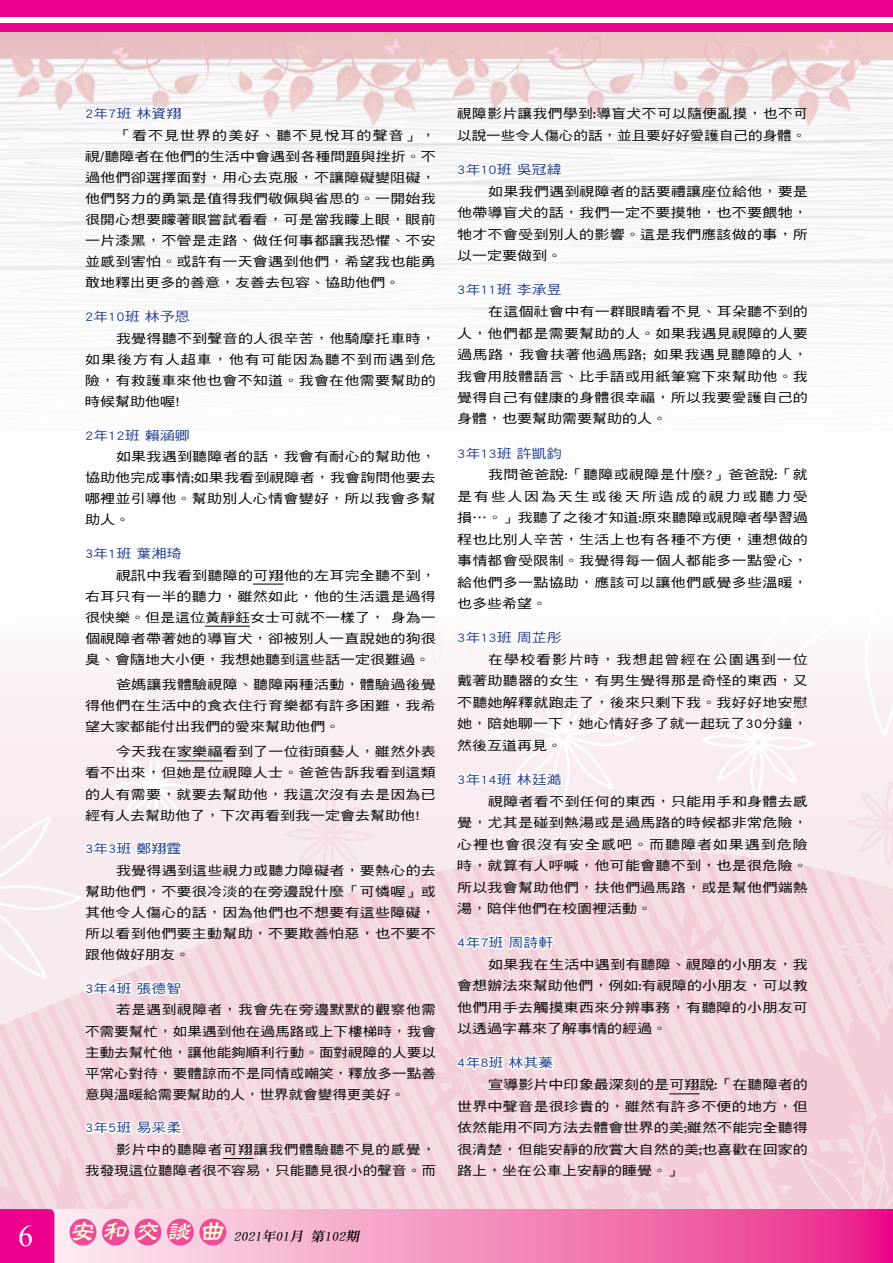
<style>
.page{position:relative;width:893px;height:1263px;background:#fff}
.page>*{position:absolute;margin:0;border:0;box-sizing:border-box;transform-origin:0 0}
.t1{font:12.75px/21.5px "DF Hei Std W5";letter-spacing:.015em;color:#000;text-align:justify;scale:1.18 1}
.t2{font:12.75px/21px "DF Hei Std W5";letter-spacing:.015em;color:#000;text-align:justify;scale:1.14 1}
.t3{font:12.75px "DF Hei Std W5";color:#24408f;scale:1.18 1}
.t4{font:italic 12.75px "Inn Ming Extra";color:#000;scale:1.1 1}
.s1{font-family:"Times New Roman";font-style:normal;font-size:30px;color:#fff}
</style>
<div class="page">
<img style="left:0;top:583px;width:893px;height:626px">
<div style="left:0;top:0;width:893px;height:17px;background:#ec008c"></div>
<div style="left:0;top:23px;width:893px;height:9px;background:#ec008c"></div>
<svg style="left:54px;top:1209px;width:839px;height:54px;background:#f388bb"></svg>
<div style="left:0;top:1209px;width:54px;height:54px;background:#ec008c"></div>
<div style="left:70px;top:1218px;width:26px;height:27px;background:#ed4c9a;border-radius:50%"></div>
<div style="left:102px;top:1218px;width:27px;height:27px;background:#ed4c9a;border-radius:50%"></div>
<div style="left:134px;top:1218px;width:27px;height:27px;background:#ed4c9a;border-radius:50%"></div>
<div style="left:167px;top:1218px;width:27px;height:27px;background:#ed4c9a;border-radius:50%"></div>
<div style="left:199px;top:1218px;width:27px;height:27px;background:#ed4c9a;border-radius:50%"></div>
<img style="left:0;top:32px;width:893px;height:317px">
<hr style="left:253px;top:584px;width:31px;height:1px;background:#000">
<hr style="left:205px;top:626px;width:45px;height:1px;background:#000">
<hr style="left:177px;top:761px;width:46px;height:1px;background:#000">
<hr style="left:223px;top:1158px;width:30px;height:1px;background:#000">
<svg style="left:82px;top:81px;width:102px;height:80px"></svg>
<svg style="left:82px;top:303px;width:110px;height:47px"></svg>
<svg style="left:82px;top:583px;width:102px;height:17px"></svg>
<svg style="left:82px;top:816px;width:102px;height:80px"></svg>
<svg style="left:82px;top:963px;width:101px;height:72px"></svg>
<svg style="left:82px;top:1115px;width:108px;height:59px"></svg>
<hr style="left:669px;top:1093px;width:30px;height:1px;background:#000">
<svg style="left:454px;top:118px;width:110px;height:98px"></svg>
<svg style="left:454px;top:265px;width:110px;height:72px"></svg>
<svg style="left:454px;top:622px;width:110px;height:62px"></svg>
<svg style="left:454px;top:739px;width:110px;height:87px"></svg>
<svg style="left:453px;top:931px;width:103px;height:58px"></svg>
<svg style="left:453px;top:1049px;width:103px;height:61px"></svg>
<p class="t3" style="left:85px;top:107px;width:83px">2年7班 林資翔</p>
<p class="t1" style="left:85px;top:125px;width:299px;line-height:21px;text-indent:31px">「看不見世界的美好、聽不見悅耳的聲音」，視/聽障者在他們的生活中會遇到各種問題與挫折。不過他們卻選擇面對，用心去克服，不讓障礙變阻礙，他們努力的勇氣是值得我們敬佩與省思的。一開始我很開心想要矇著眼嘗試看看，可是當我矇上眼，眼前一片漆黑，不管是走路、做任何事都讓我恐懼、不安並感到害怕。或許有一天會遇到他們，希望我也能勇敢地釋出更多的善意，友善去包容、協助他們。</p>
<p class="t3" style="left:85px;top:310px;width:90px">2年10班 林予恩</p>
<p class="t1" style="left:85px;top:327px;width:299px;line-height:21px;text-indent:31px">我覺得聽不到聲音的人很辛苦，他騎摩托車時，如果後方有人超車，他有可能因為聽不到而遇到危險，有救護車來他也會不知道。我會在他需要幫助的時候幫助他喔!</p>
<p class="t3" style="left:85px;top:428px;width:90px">2年12班 賴涵卿</p>
<p class="t1" style="left:85px;top:446px;width:299px;line-height:21px;text-indent:31px">如果我遇到聽障者的話，我會有耐心的幫助他，協助他完成事情;如果我看到視障者，我會詢問他要去哪裡並引導他。幫助別人心情會變好，所以我會多幫助人。</p>
<p class="t3" style="left:85px;top:546px;width:83px">3年1班 葉湘琦</p>
<p class="t1" style="left:85px;top:564px;width:299px;line-height:21px;text-indent:31px">視訊中我看到聽障的可翔他的左耳完全聽不到，右耳只有一半的聽力，雖然如此，他的生活還是過得很快樂。但是這位黃靜鈺女士可就不一樣了， 身為一個視障者帶著她的導盲犬，卻被別人一直說她的狗很臭、會隨地大小便，我想她聽到這些話一定很難過。</p>
<p class="t1" style="left:85px;top:674px;width:299px;line-height:21px;text-indent:31px">爸媽讓我體驗視障、聽障兩種活動，體驗過後覺得他們在生活中的食衣住行育樂都有許多困難，我希望大家都能付出我們的愛來幫助他們。</p>
<p class="t1" style="left:85px;top:741px;width:299px;line-height:21px;text-indent:31px">今天我在家樂福看到了一位街頭藝人，雖然外表看不出來，但她是位視障人士。爸爸告訴我看到這類的人有需要，就要去幫助他，我這次沒有去是因為已經有人去幫助他了，下次再看到我一定會去幫助他!</p>
<p class="t3" style="left:85px;top:842px;width:83px">3年3班 鄭翔霆</p>
<p class="t1" style="left:85px;top:860px;width:299px;line-height:21px;text-indent:31px">我覺得遇到這些視力或聽力障礙者，要熱心的去幫助他們，不要很冷淡的在旁邊說什麼「可憐喔」或其他令人傷心的話，因為他們也不想要有這些障礙，所以看到他們要主動幫助，不要欺善怕惡，也不要不跟他做好朋友。</p>
<p class="t3" style="left:85px;top:981px;width:83px">3年4班 張德智</p>
<p class="t2" style="left:85px;top:999px;width:309px;text-indent:31px">若是遇到視障者，我會先在旁邊默默的觀察他需不需要幫忙，如果遇到他在過馬路或上下樓梯時，我會主動去幫忙他，讓他能夠順利行動。面對視障的人要以平常心對待，要體諒而不是同情或嘲笑，釋放多一點善意與溫暖給需要幫助的人，世界就會變得更美好。</p>
<p class="t3" style="left:85px;top:1121px;width:83px">3年5班 易采柔</p>
<p class="t2" style="left:85px;top:1139px;width:309px;text-align:right">影片中的聽障者可翔讓我們體驗聽不見的感覺，<br>我發現這位聽障者很不容易，只能聽見很小的聲音。而</p>
<p class="t4" style="left:18px;top:1229px;width:314px"><span class="s1">6</span> <sup>安和交談曲</sup> 2021年01月 第102期</p>
<p class="t2" style="left:457px;top:103px;width:309px;line-height:21.5px">視障影片讓我們學到:導盲犬不可以隨便亂摸，也不可以說一些令人傷心的話，並且要好好愛護自己的身體。</p>
<p class="t3" style="left:457px;top:163px;width:90px">3年10班 吳冠緯</p>
<p class="t1" style="left:457px;top:180px;width:299px;text-indent:31px">如果我們遇到視障者的話要禮讓座位給他，要是他帶導盲犬的話，我們一定不要摸牠，也不要餵牠，牠才不會受到別人的影響。這是我們應該做的事，所以一定要做到。</p>
<p class="t3" style="left:457px;top:283px;width:90px">3年11班 李承昱</p>
<p class="t1" style="left:457px;top:301px;width:299px;text-indent:31px">在這個社會中有一群眼睛看不見、耳朵聽不到的人，他們都是需要幫助的人。如果我遇見視障的人要過馬路，我會扶著他過馬路; 如果我遇見聽障的人，我會用肢體語言、比手語或用紙筆寫下來幫助他。我覺得自己有健康的身體很幸福，所以我要愛護自己的身體，也要幫助需要幫助的人。</p>
<p class="t3" style="left:457px;top:446px;width:90px">3年13班 許凱鈞</p>
<p class="t1" style="left:457px;top:464px;width:299px;text-indent:31px">我問爸爸說:「聽障或視障是什麼?」爸爸說:「就是有些人因為天生或後天所造成的視力或聽力受損…。」我聽了之後才知道:原來聽障或視障者學習過程也比別人辛苦，生活上也有各種不方便，連想做的事情都會受限制。我覺得每一個人都能多一點愛心，給他們多一點協助，應該可以讓他們感覺多些溫暖，也多些希望。</p>
<p class="t3" style="left:457px;top:631px;width:90px">3年13班 周芷彤</p>
<p class="t1" style="left:457px;top:648px;width:299px;text-indent:31px">在學校看影片時，我想起曾經在公園遇到一位戴著助聽器的女生，有男生覺得那是奇怪的東西，又不聽她解釋就跑走了，後來只剩下我。我好好地安慰她，陪她聊一下，她心情好多了就一起玩了30分鐘，然後互道再見。</p>
<p class="t3" style="left:457px;top:772px;width:90px">3年14班 林廷澔</p>
<p class="t1" style="left:457px;top:790px;width:299px;text-indent:31px">視障者看不到任何的東西，只能用手和身體去感覺，尤其是碰到熱湯或是過馬路的時候都非常危險，心裡也會很沒有安全感吧。而聽障者如果遇到危險時，就算有人呼喊，他可能會聽不到，也是很危險。所以我會幫助他們，扶他們過馬路，或是幫他們端熱湯，陪伴他們在校園裡活動。</p>
<p class="t3" style="left:457px;top:935px;width:83px">4年7班 周詩軒</p>
<p class="t1" style="left:457px;top:953px;width:299px;text-indent:31px">如果我在生活中遇到有聽障、視障的小朋友，我會想辦法來幫助他們，例如:有視障的小朋友，可以教他們用手去觸摸東西來分辨事務，有聽障的小朋友可以透過字幕來了解事情的經過。</p>
<p class="t3" style="left:457px;top:1056px;width:83px">4年8班 林其蓁</p>
<p class="t1" style="left:457px;top:1074px;width:299px;text-indent:31px">宣導影片中印象最深刻的是可翔說:「在聽障者的世界中聲音是很珍貴的，雖然有許多不便的地方，但依然能用不同方法去體會世界的美;雖然不能完全聽得很清楚，但能安靜的欣賞大自然的美;也喜歡在回家的路上，坐在公車上安靜的睡覺。」</p>
</div>
